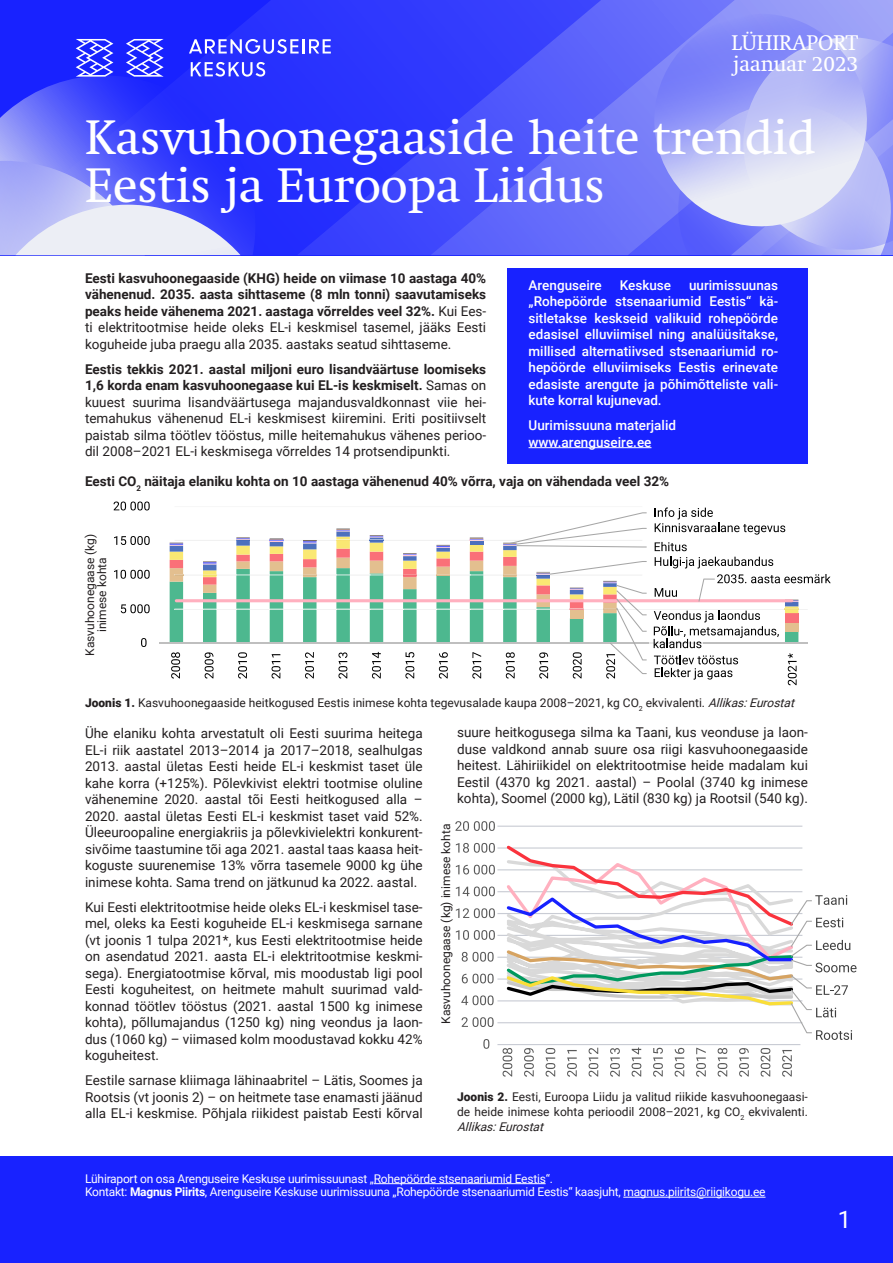
<style>
.page{position:relative;width:893px;height:1263px;background:#fff}
.page>*{position:absolute;margin:0;border:0;box-sizing:border-box;transform-origin:0 0}
.t1{font:48px/48px "Swift";color:#fff}
.t2{font:24px "Roboto";color:#fff}
.t3{font:21px/21px "Swift";color:#fff}
.t4{font:13.5px/16.5px "Roboto";color:#231f20;text-align:justify}
.t5{font:700 13.5px/16.5px "Roboto";color:#231f20;text-align:justify}
.t6{font:500 13.5px/16.5px "Roboto";color:#fff;text-align:justify}
.t7{font:12px/15px "Roboto";color:#231f20;text-align:center}
.t8{font:12px/13.5px "Roboto";letter-spacing:-.02em;color:#fff}
.s1{font-weight:400}
.s2{font-weight:700}
.s3{font-weight:900}
.s4{font-style:italic}
</style>
<div class="page">
<svg style="left:0;top:0;width:431px;height:255px;background:#2730fe"></svg>
<svg style="left:431px;top:0;width:462px;height:255px;background:#575efb"></svg>
<svg style="left:670px;top:37px;width:223px;height:218px;background:#8e93f8"></svg>
<svg style="left:643px;top:14px;width:235px;height:224px;background:#a8acf7"></svg>
<svg style="left:0;top:75px;width:261px;height:180px;background:#3a43fc"></svg>
<svg style="left:0;top:161px;width:241px;height:94px;background:#9a9ff8"></svg>
<svg style="left:189px;top:39px;width:142px;height:15px"></svg>
<svg style="left:191px;top:62px;width:74px;height:15px"></svg>
<svg style="left:126px;top:39px;width:38px;height:38px"></svg>
<svg style="left:76px;top:39px;width:37px;height:38px"></svg>
<div style="left:0;top:1157px;width:893px;height:106px;background:#1822ff"></div>
<div style="left:507px;top:268px;width:301px;height:196px;background:#1822ff"></div>
<hr style="left:374px;top:1183px;width:172px;height:1px;background:#fff">
<hr style="left:623px;top:1197px;width:142px;height:1px;background:#fff">
<hr style="left:529px;top:447px;width:122px;height:1px;background:#fff">
<hr style="left:497px;top:1044px;width:303px;height:1px;background:#c9ccd4">
<hr style="left:497px;top:1022px;width:305px;height:1px;background:#c9ccd4">
<hr style="left:497px;top:1000px;width:305px;height:1px;background:#c9ccd4">
<hr style="left:497px;top:978px;width:305px;height:2px;background:#c9ccd4">
<hr style="left:497px;top:957px;width:305px;height:1px;background:#c9ccd4">
<hr style="left:497px;top:935px;width:305px;height:1px;background:#c9ccd4">
<hr style="left:497px;top:913px;width:305px;height:1px;background:#c9ccd4">
<hr style="left:497px;top:891px;width:305px;height:1px;background:#c9ccd4">
<hr style="left:497px;top:869px;width:305px;height:1px;background:#c9ccd4">
<hr style="left:497px;top:847px;width:305px;height:1px;background:#c9ccd4">
<hr style="left:497px;top:826px;width:305px;height:1px;background:#c9ccd4">
<svg style="left:504px;top:845px;width:352px;height:195px"></svg>
<svg style="left:483px;top:1039px;width:6px;height:10px"></svg>
<svg style="left:462px;top:1017px;width:32px;height:10px"></svg>
<svg style="left:461px;top:995px;width:33px;height:10px"></svg>
<svg style="left:462px;top:974px;width:32px;height:9px"></svg>
<svg style="left:462px;top:952px;width:32px;height:10px"></svg>
<svg style="left:456px;top:930px;width:39px;height:10px"></svg>
<svg style="left:456px;top:908px;width:39px;height:10px"></svg>
<svg style="left:456px;top:886px;width:39px;height:10px"></svg>
<svg style="left:456px;top:865px;width:39px;height:9px"></svg>
<svg style="left:456px;top:843px;width:39px;height:10px"></svg>
<svg style="left:455px;top:821px;width:40px;height:10px"></svg>
<svg style="left:503px;top:1048px;width:9px;height:29px"></svg>
<svg style="left:524px;top:1048px;width:10px;height:29px"></svg>
<svg style="left:546px;top:1048px;width:9px;height:29px"></svg>
<svg style="left:567px;top:1050px;width:10px;height:27px"></svg>
<svg style="left:589px;top:1048px;width:9px;height:29px"></svg>
<svg style="left:610px;top:1048px;width:10px;height:29px"></svg>
<svg style="left:632px;top:1047px;width:9px;height:30px"></svg>
<svg style="left:653px;top:1048px;width:10px;height:29px"></svg>
<svg style="left:675px;top:1048px;width:9px;height:29px"></svg>
<svg style="left:696px;top:1048px;width:10px;height:29px"></svg>
<svg style="left:718px;top:1048px;width:9px;height:29px"></svg>
<svg style="left:739px;top:1048px;width:10px;height:29px"></svg>
<svg style="left:761px;top:1048px;width:9px;height:29px"></svg>
<svg style="left:782px;top:1050px;width:10px;height:27px"></svg>
<hr style="left:159px;top:643px;width:649px;height:1px;background:#bfbfbf">
<svg style="left:141px;top:638px;width:6px;height:9px"></svg>
<svg style="left:121px;top:604px;width:29px;height:9px"></svg>
<svg style="left:114px;top:570px;width:36px;height:9px"></svg>
<svg style="left:114px;top:536px;width:36px;height:9px"></svg>
<svg style="left:114px;top:501px;width:36px;height:9px"></svg>
<svg style="left:170px;top:507px;width:661px;height:178px"></svg>
<h3 class="t3" style="left:731px;top:33px;width:128px">LÜHIRAPORT jaanuar 2023</h3>
<h1 class="t1" style="left:85px;top:114px;width:732px">Kasvuhoonegaaside heite trendid<br>Eestis ja Euroopa Liidus</h1>
<p class="t5" style="left:85px;top:269px;width:403px">Eesti kasvuhoonegaaside (KHG) heide on viimase 10 aastaga 40% vähenenud. 2035. aasta sihttaseme (8 mln tonni) saavutamiseks peaks heide vähenema 2021. aastaga võrreldes veel 32%. <span class="s1">Kui Ees&shy;ti elektritootmise heide oleks EL-i keskmisel tasemel, jääks Eesti koguheide juba praegu alla 2035. aastaks seatud sihttaseme.</span></p>
<p class="t4" style="left:85px;top:360px;width:403px"><span class="s2">Eestis tekkis 2021. aastal miljoni euro lisandväärtuse loomiseks 1,6 korda enam kasvuhoonegaase kui EL-is keskmiselt.</span> Samas on kuuest suurima lisandväärtusega majandusvaldkonnast viie hei&shy;temahukus vähenenud EL-i keskmisest kiiremini. Eriti positiivselt paistab silma töötlev tööstus, mille heitemahukus vähenes perioo&shy;dil 2008–2021 EL-i keskmisega võrreldes 14 protsendipunkti.</p>
<p class="t6" style="left:529px;top:276px;width:75px">Arenguseire</p>
<p class="t6" style="left:620px;top:276px;width:53px">Keskuse</p>
<p class="t6" style="left:529px;top:276px;width:251px;text-indent:160px">uurimissuunas „Rohepöörde stsenaariumid Eestis“ kä&shy;sitletakse keskseid valikuid rohepöörde edasisel elluviimisel ning analüüsitakse, millised alternatiivsed stsenaariumid ro&shy;hepöörde elluviimiseks Eestis erinevate edasiste arengute ja põhimõtteliste vali&shy;kute korral kujunevad.</p>
<p class="t6" style="left:529px;top:417px;width:149px">Uurimissuuna materjalid www.arenguseire.ee</p>
<p class="t5" style="left:85px;top:473px;width:586px">Eesti CO<sub>2</sub> näitaja elaniku kohta on 10 aastaga vähenenud 40% võrra, vaja on vähendada veel 32%</p>
<p class="t7" style="left:84px;top:656px;width:124px;line-height:12px;rotate:-90deg">Kasvuhoonegaase (kg) inimese kohta</p>
<p class="t7" style="left:85px;top:695px;width:715px"><span class="s3">Joonis 1.</span> Kasvuhoonegaaside heitkogused Eestis inimese kohta tegevusalade kaupa 2008–2021, kg CO<sub>2</sub> ekvivalenti. <span class="s4">Allikas:Eurostat</span></p>
<p class="t4" style="left:85px;top:724px;width:339px">Ühe elaniku kohta arvestatult oli Eesti suurima heitega EL-i riik aastatel 2013–2014 ja 2017–2018, sealhulgas 2013. aastal ületas Eesti heide EL-i keskmist taset üle kahe korra (+125%). Põlevkivist elektri tootmise oluline vähenemine 2020. aastal tõi Eesti heitkogused alla – 2020. aastal ületas Eesti EL-i keskmist taset vaid 52%.<br>Üleeuroopaline energiakriis ja põlevkivielektri konkurent&shy;sivõime taastumine tõi aga 2021. aastal taas kaasa heit&shy;koguste suurenemise 13% võrra tasemele 9000 kg ühe inimese kohta. Sama trend on jätkunud ka 2022. aastal.</p>
<p class="t4" style="left:85px;top:898px;width:339px">Kui Eesti elektritootmise heide oleks EL-i keskmisel tase&shy;mel, oleks ka Eesti koguheide EL-i keskmisega sarnane (vt joonis 1 tulpa 2021*, kus Eesti elektritootmise heide on asendatud 2021. aasta EL-i elektritootmise keskmi&shy;sega). Energiatootmise kõrval, mis moodustab ligi pool Eesti koguheitest, on heitmete mahult suurimad vald&shy;konnad töötlev tööstus (2021. aastal 1500 kg inimese kohta), põllumajandus (1250 kg) ning veondus ja laon&shy;dus (1060 kg) – viimased kolm moodustavad kokku 42% koguheitest.</p>
<p class="t4" style="left:85px;top:1071px;width:339px">Eestile sarnase kliimaga lähinaabritel – Lätis, Soomes ja Rootsis (vt joonis 2) – on heitmete tase enamasti jäänud alla EL-i keskmise. Põhjala riikidest paistab Eesti kõrval</p>
<p class="t4" style="left:457px;top:723px;width:352px">suure heitkogusega silma ka Taani, kus veonduse ja laon&shy;duse valdkond annab suure osa riigi kasvuhoonegaaside heitest. Lähiriikidel on elektritootmise heide madalam kui Eestil (4370 kg 2021. aastal) – Poolal (3740 kg inimese kohta), Soomel (2000 kg), Lätil (830 kg) ja Rootsil (540 kg).</p>
<p class="t7" style="left:438px;top:1024px;width:202px;rotate:-90deg">Kasvuhoonegaase (kg) inimese kohta</p>
<p class="t7" style="left:457px;top:1088px;width:352px;text-align:justify"><span class="s3">Joonis 2.</span> Eesti, Euroopa Liidu ja valitud riikide kasvuhoonegaasi&shy;de heide inimese kohta perioodil 2008–2021, kg CO<sub>2</sub> ekvivalenti.<br><span class="s4">Allikas:Eurostat</span></p>
<p class="t8" style="left:85px;top:1171px;width:682px">Lühiraport on osa Arenguseire Keskuse uurimissuunast „Rohepöörde stsenaariumid Eestis“.<br>Kontakt: <span class="s2">Magnus Piirits</span>, Arenguseire Keskuse uurimissuuna „Rohepöörde stsenaariumid Eestis“ kaasjuht, magnus.piirits@riigikogu.ee</p>
<h2 class="t2" style="left:838px;top:1202px;width:15px">1</h2>
</div>
